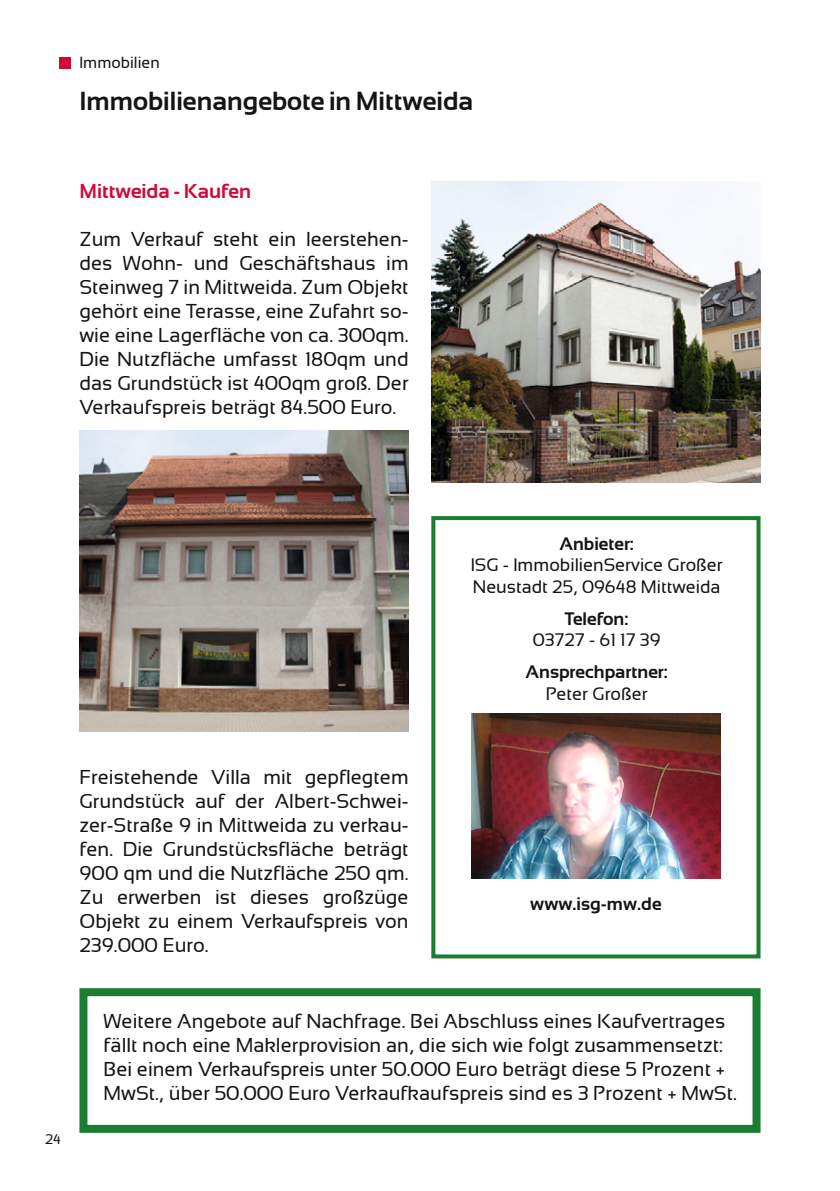
<style>
.page{position:relative;width:840px;height:1191px;background:#fff}
.page>*{position:absolute;margin:0;border:0;box-sizing:border-box;transform-origin:0 0}
.t1{font:700 26px "Sansation";color:#131413}
.t2{font:20px/24px "Sansation";color:#131413;text-align:justify}
.t3{font:700 20px "Sansation";color:#d1083b}
.t4{font:18px/21.6px "Sansation";color:#131413}
.t5{font:700 18px "Sansation";color:#131413}
.t6{font:16px "Sansation";color:#131413}
.t7{font:14px "Sansation";color:#131413}
</style>
<div class="page">
<hr style="left:839px;top:277px;width:1px;height:34px;background:#d1083b">
<div style="left:60px;top:57px;width:11px;height:11px;background:#d1083b"></div>
<img style="left:79px;top:431px;width:329px;height:300px">
<img style="left:431px;top:181px;width:329px;height:301px">
<div style="left:79px;top:988px;width:681px;height:144px;border:8px solid #1a7d31"></div>
<div style="left:431px;top:516px;width:329px;height:442px;border:4px solid #1a7d31"></div>
<img style="left:471px;top:713px;width:249px;height:165px">
<p class="t6" style="left:79px;top:54px;width:82px">Immobilien</p>
<h1 class="t1" style="left:79px;top:86px;width:395px">Immobilienangebote in Mittweida</h1>
<p class="t3" style="left:79px;top:179px;width:173px">Mittweida - Kaufen</p>
<p class="t2" style="left:79px;top:227px;width:330px">Zum Verkauf steht ein leerstehen&shy;des Wohn- und Geschäftshaus im Steinweg 7 in Mittweida. Zum Objekt gehört eine Terasse, eine Zufahrt so&shy;wie eine Lagerfläche von ca. 300qm.<br>Die Nutzfläche umfasst 180qm und das Grundstück ist 400qm groß. Der Verkaufspreis beträgt 84.500 Euro.</p>
<p class="t5" style="left:559px;top:533px;width:76px">Anbieter:</p>
<p class="t4" style="left:470px;top:554px;width:253px">ISG - ImmobilienService Großer<br>Neustadt 25, 09648 Mittweida</p>
<p class="t5" style="left:564px;top:608px;width:65px">Telefon:</p>
<p class="t4" style="left:532px;top:629px;width:129px">03727 - 61 17 39</p>
<p class="t5" style="left:525px;top:661px;width:144px">Ansprechpartner:</p>
<p class="t4" style="left:545px;top:682px;width:103px">Peter Großer</p>
<p class="t2" style="left:79px;top:765px;width:330px">Freistehende Villa mit gepflegtem Grundstück auf der Albert-Schwei&shy;zer-Straße 9 in Mittweida zu verkau&shy;fen. Die Grundstücksfläche beträgt 900 qm und die Nutzfläche 250 qm.<br>Zu erwerben ist dieses großzüge Objekt zu einem Verkaufspreis von 239.000 Euro.</p>
<p class="t5" style="left:530px;top:893px;width:133px">www.isg-mw.de</p>
<p class="t7" style="left:45px;top:1131px;width:17px">24</p>
<p class="t2" style="left:103px;top:1009px;width:634px;text-align:left">Weitere Angebote auf Nachfrage. Bei Abschluss eines Kaufvertrages fällt noch eine Maklerprovision an, die sich wie folgt zusammensetzt:<br>Bei einem Verkaufspreis unter 50.000 Euro beträgt diese 5 Prozent + MwSt., über 50.000 Euro Verkaufkaufspreis sind es 3 Prozent + MwSt.</p>
</div>
